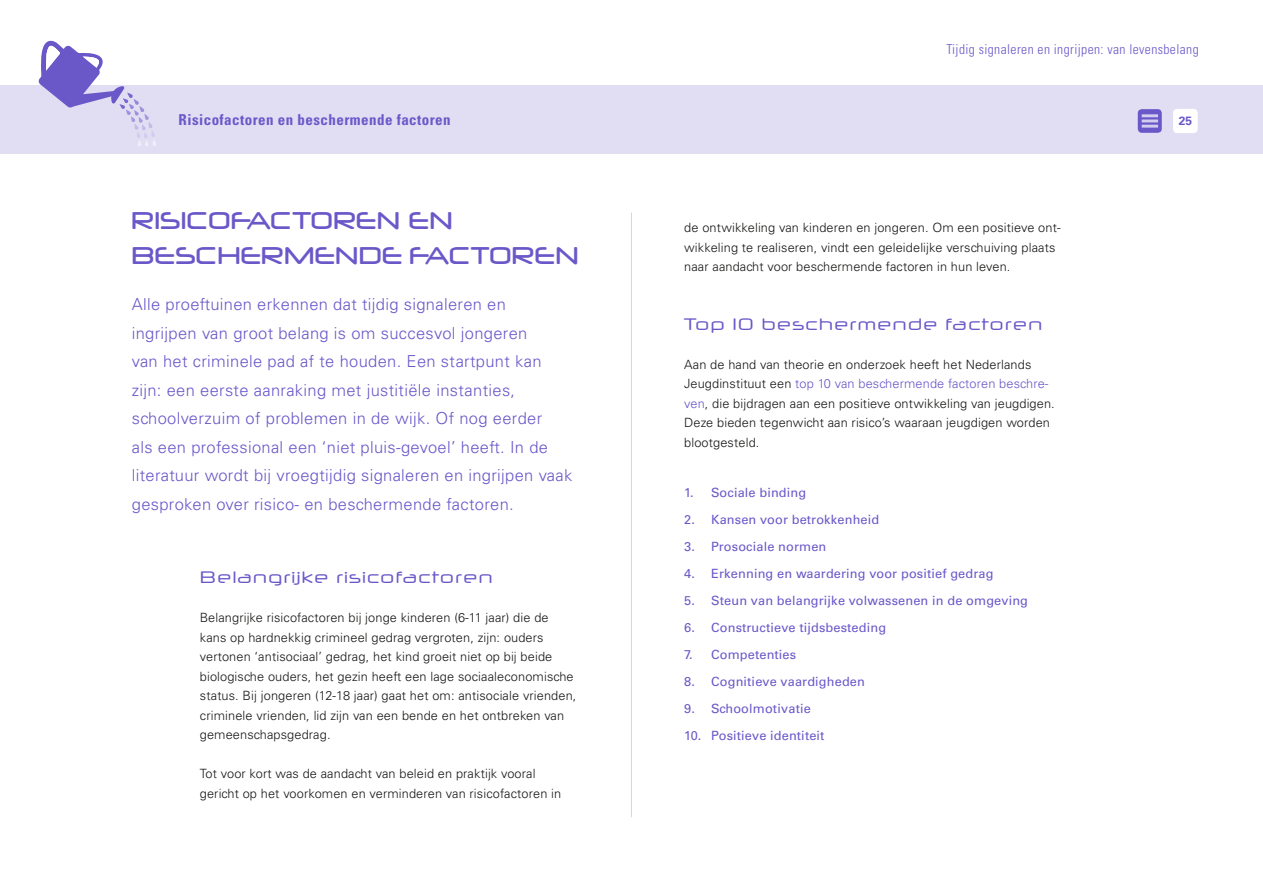
<style>
.page{position:relative;width:1263px;height:893px;background:#fff}
.page>*{position:absolute;margin:0;border:0;box-sizing:border-box;transform-origin:0 0}
.t1{font:28.5px/34.2px "Neuropol";letter-spacing:.03em;color:#6a58c9}
.t2{font:300 16.5px/28.5px "Univers";letter-spacing:.02em;color:#6a58c9}
.t3{font:16.5px "Neuropol X Free";letter-spacing:.02em;color:#6a58c9}
.t4{font:700 condensed 15px "Univers";letter-spacing:.03em;color:#6a58c9}
.t5{font:300 condensed 13.65px "Univers";letter-spacing:.03em;color:#6a58c9}
.t6{font:300 12.75px/19.5px "Univers";letter-spacing:.01em;color:#181716}
.t7{font:12.75px "Univers";letter-spacing:.01em;color:#6a58c9}
.t8{font:700 12px "Univers";color:#6a58c9}
.s1{color:#6a58c9}
</style>
<div class="page">
<hr style="left:631px;top:213px;width:1px;height:604px;background:#d7d2f0">
<div style="left:0;top:85px;width:1263px;height:68px;background:#e1def4"></div>
<svg style="left:38px;top:40px;width:118px;height:106px"></svg>
<div style="left:1173px;top:109px;width:25px;height:24px;background:#fff;border-radius:4px"></div>
<svg style="left:1138px;top:109px;width:24px;height:24px"></svg>
<hr style="left:1142px;top:114px;width:16px;height:3px;background:#d2cdef">
<svg style="left:1142px;top:120px;width:16px;height:2px"></svg>
<hr style="left:1142px;top:125px;width:16px;height:3px;background:#d2cdef">
<p class="t5" style="left:946px;top:41px;width:254px">Tijdig signaleren en ingrijpen: van levensbelang</p>
<p class="t4" style="left:179px;top:110px;width:274px">Risicofactoren en beschermende factoren</p>
<p class="t8" style="left:1179px;top:113px;width:15px">25</p>
<h1 class="t1" style="left:132px;top:204px;width:448px">RISICOFACTOREN EN<br>BESCHERMENDE FACTOREN</h1>
<p class="t2" style="left:132px;top:290px;width:442px">Alle proeftuinen erkennen dat tijdig signaleren en ingrijpen van groot belang is om succesvol jongeren<br>van het criminele pad af te houden. Een startpunt kan zijn: een eerste aanraking met justitiële instanties, schoolverzuim of problemen in de wijk. Of nog eerder<br>als een professional een ‘niet pluis-gevoel’ heeft. In de literatuur wordt bij vroegtijdig signaleren en ingrijpen vaak gesproken over risico- en beschermende factoren.</p>
<p class="t3" style="left:200px;top:567px;width:295px">Belangrijke risicofactoren</p>
<p class="t6" style="left:200px;top:608px;width:378px">Belangrijke risicofactoren bij jonge kinderen (6-11 jaar) die de kans op hardnekkig crimineel gedrag vergroten, zijn: ouders vertonen ‘antisociaal’ gedrag, het kind groeit niet op bij beide biologische ouders, het gezin heeft een lage sociaaleconomische status. Bij jongeren (12-18 jaar) gaat het om: antisociale vrienden, criminele vrienden, lid zijn van een bende en het ontbreken van gemeenschapsgedrag.</p>
<p class="t6" style="left:200px;top:764px;width:363px">Tot voor kort was de aandacht van beleid en praktijk vooral gericht op het voorkomen en verminderen van risicofactoren in</p>
<p class="t6" style="left:684px;top:218px;width:378px">de ontwikkeling van kinderen en jongeren. Om een positieve ont&shy;wikkeling te realiseren, vindt een geleidelijke verschuiving plaats naar aandacht voor beschermende factoren in hun leven.</p>
<p class="t3" style="left:684px;top:313px;width:360px">Top 10 beschermende factoren</p>
<p class="t6" style="left:684px;top:354px;width:372px">Aan de hand van theorie en onderzoek heeft het Nederlands Jeugdinstituut een <span class="s1">top 10 van beschermende factoren beschre&shy;ven</span>, die bijdragen aan een positieve ontwikkeling van jeugdigen.<br>Deze bieden tegenwicht aan risico’s waaraan jeugdigen worden blootgesteld.</p>
<p class="t7" style="left:684px;top:485px;width:124px">1. Sociale binding</p>
<p class="t7" style="left:684px;top:512px;width:197px">2. Kansen voor betrokkenheid</p>
<p class="t7" style="left:684px;top:539px;width:144px">3. Prosociale normen</p>
<p class="t7" style="left:684px;top:566px;width:311px">4. Erkenning en waardering voor positief gedrag</p>
<p class="t7" style="left:684px;top:593px;width:345px">5. Steun van belangrijke volwassenen in de omgeving</p>
<p class="t7" style="left:684px;top:620px;width:203px">6. Constructieve tijdsbesteding</p>
<p class="t7" style="left:684px;top:647px;width:113px">7. Competenties</p>
<p class="t7" style="left:684px;top:674px;width:182px">8. Cognitieve vaardigheden</p>
<p class="t7" style="left:684px;top:701px;width:128px">9. Schoolmotivatie</p>
<p class="t7" style="left:684px;top:728px;width:142px">10. Positieve identiteit</p>
</div>
